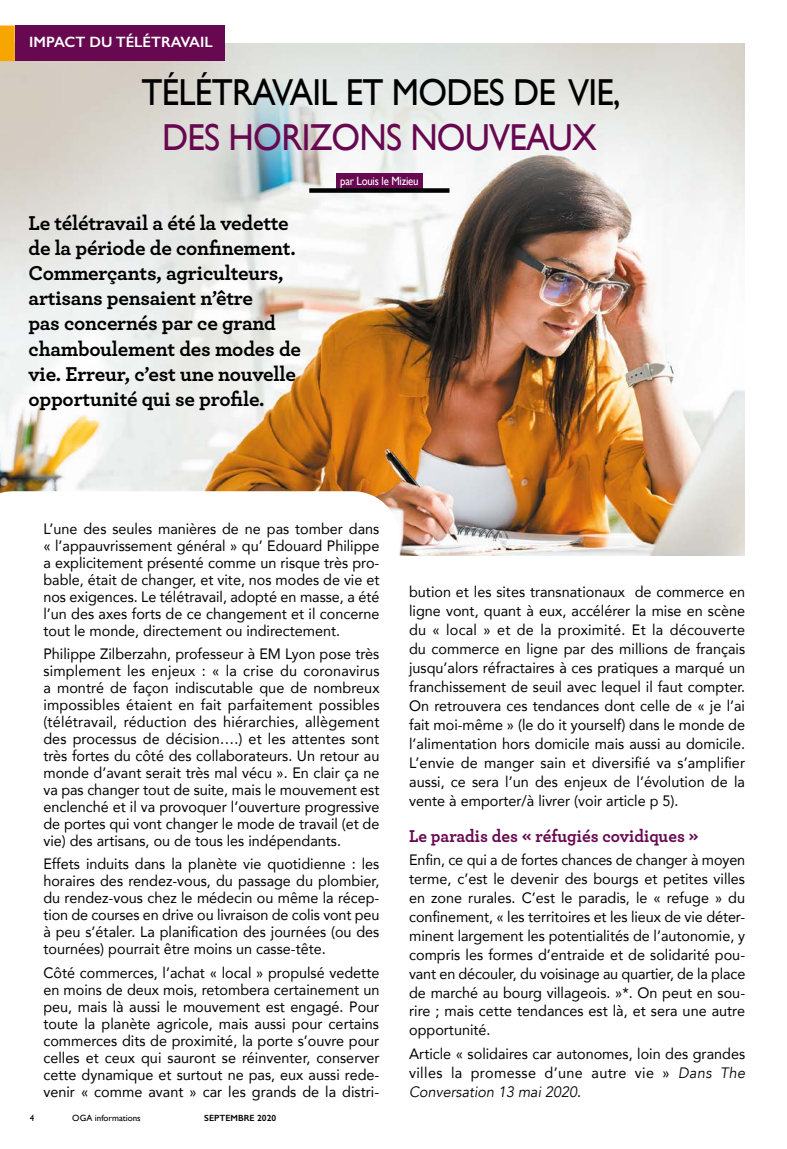
<style>
.page{position:relative;width:787px;height:1149px;background:#fff}
.page>*{position:absolute;margin:0;border:0;box-sizing:border-box;transform-origin:0 0}
.t1{font:37.5px "Gill Sans";letter-spacing:-.02em;color:#000;scale:.93 1}
.t2{font:37.5px "Gill Sans";letter-spacing:-.02em;color:#680850;scale:.93 1}
.t3{font:700 21px/25.2px "Archer";letter-spacing:-.01em;color:#000}
.t4{font:700 18px "Archer";color:#680850;scale:.96 1}
.t5{font:15px/17px "Avenir";color:#000;text-align:justify;scale:.96 1}
.t6{font:600 15px "Gill Sans";color:#fff}
.t7{font:12px "Gill Sans";letter-spacing:-.02em;color:#fff;scale:.9 1}
.t8{font:9px "Gill Sans";color:#000}
.t9{font:600 9px "Gill Sans";color:#000}
.s1{font-style:italic}
</style>
<div class="page">
<img style="left:0;top:44px;width:744px;height:511px">
<svg style="left:0;top:491px;width:399px;height:64px"></svg>
<div style="left:15px;top:26px;width:210px;height:35px;background:#680850"></div>
<div style="left:336px;top:173px;width:86px;height:16px;background:#680850"></div>
<div style="left:309px;top:188px;width:140px;height:5px;background:#000"></div>
<svg style="left:0;top:26px;width:15px;height:35px"></svg>
<p class="t6" style="left:29px;top:33px;width:185px">IMPACT DU TÉLÉTRAVAIL</p>
<h1 class="t1" style="left:141px;top:70px;width:517px">TÉLÉTRAVAIL ET MODES DE VIE,</h1>
<h1 class="t2" style="left:162px;top:115px;width:469px">DES HORIZONS NOUVEAUX</h1>
<p class="t7" style="left:340px;top:174px;width:89px">par Louis le Mizieu</p>
<h2 class="t3" style="left:29px;top:208px;width:274px">Le télétravail a été la vedette de la période de confinement.<br>Commerçants, agriculteurs, artisans pensaient n’être<br>pas concernés par ce grand chamboulement des modes de vie. Erreur, c’est une nouvelle opportunité qui se profile.</h2>
<p class="t5" style="left:43px;top:519px;width:351px">L’une des seules manières de ne pas tomber dans « l’appauvrissement général » qu’ Edouard Philippe a explicitement présenté comme un risque très pro&shy;bable, était de changer, et vite, nos modes de vie et nos exigences. Le télétravail, adopté en masse, a été l’un des axes forts de ce changement et il concerne tout le monde, directement ou indirectement.</p>
<p class="t5" style="left:43px;top:645px;width:351px">Philippe Zilberzahn, professeur à EM Lyon pose très simplement les enjeux : « la crise du coronavirus a montré de façon indiscutable que de nombreux impossibles étaient en fait parfaitement possibles (télétravail, réduction des hiérarchies, allègement des processus de décision….) et les attentes sont très fortes du côté des collaborateurs. Un retour au monde d’avant serait très mal vécu ». En clair ça ne va pas changer tout de suite, mais le mouvement est enclenché et il va provoquer l’ouverture progressive de portes qui vont changer le mode de travail (et de vie) des artisans, ou de tous les indépendants.</p>
<p class="t5" style="left:43px;top:854px;width:351px">Effets induits dans la planète vie quotidienne : les horaires des rendez-vous, du passage du plombier, du rendez-vous chez le médecin ou même la récep&shy;tion de courses en drive ou livraison de colis vont peu à peu s’étaler. La planification des journées (ou des tournées) pourrait être moins un casse-tête.</p>
<p class="t5" style="left:43px;top:963px;width:351px">Côté commerces, l’achat « local » propulsé vedette en moins de deux mois, retombera certainement un peu, mais là aussi le mouvement est engagé. Pour toute la planète agricole, mais aussi pour certains commerces dits de proximité, la porte s’ouvre pour celles et ceux qui sauront se réinventer, conserver cette dynamique et surtout ne pas, eux aussi rede&shy;venir « comme avant » car les grands de la distri-</p>
<p class="t8" style="left:30px;top:1112px;width:6px">4</p>
<p class="t8" style="left:72px;top:1112px;width:70px">OGA informations</p>
<p class="t9" style="left:204px;top:1112px;width:73px">SEPTEMBRE 2020</p>
<p class="t5" style="left:409px;top:581px;width:351px;line-height:18.9px">bution et les sites transnationaux de commerce en ligne vont, quant à eux, accélérer la mise en scène du « local » et de la proximité. Et la découverte du commerce en ligne par des millions de français jusqu’alors réfractaires à ces pratiques a marqué un franchissement de seuil avec lequel il faut compter.<br>On retrouvera ces tendances dont celle de « je l’ai fait moi-même » (le do it yourself) dans le monde de l’alimentation hors domicile mais aussi au domicile.<br>L’envie de manger sain et diversifié va s’amplifier aussi, ce sera l’un des enjeux de l’évolution de la vente à emporter/à livrer (voir article p 5).</p>
<p class="t4" style="left:409px;top:821px;width:303px">Le paradis des « réfugiés covidiques »</p>
<p class="t5" style="left:409px;top:849px;width:352px;line-height:18.9px">Enfin, ce qui a de fortes chances de changer à moyen terme, c’est le devenir des bourgs et petites villes en zone rurales. C’est le paradis, le « refuge » du confinement, « les territoires et les lieux de vie déter&shy;minent largement les potentialités de l’autonomie, y compris les formes d’entraide et de solidarité pou&shy;vant en découler, du voisinage au quartier, de la place de marché au bourg villageois. »*. On peut en sou&shy;rire ; mais cette tendances est là, et sera une autre opportunité.</p>
<p class="t5" style="left:409px;top:1043px;width:351px;line-height:18.9px">Article « solidaires car autonomes, loin des grandes villes la promesse d’une autre vie » <span class="s1">Dans The Conversation 13 mai 2020</span>.</p>
</div>
